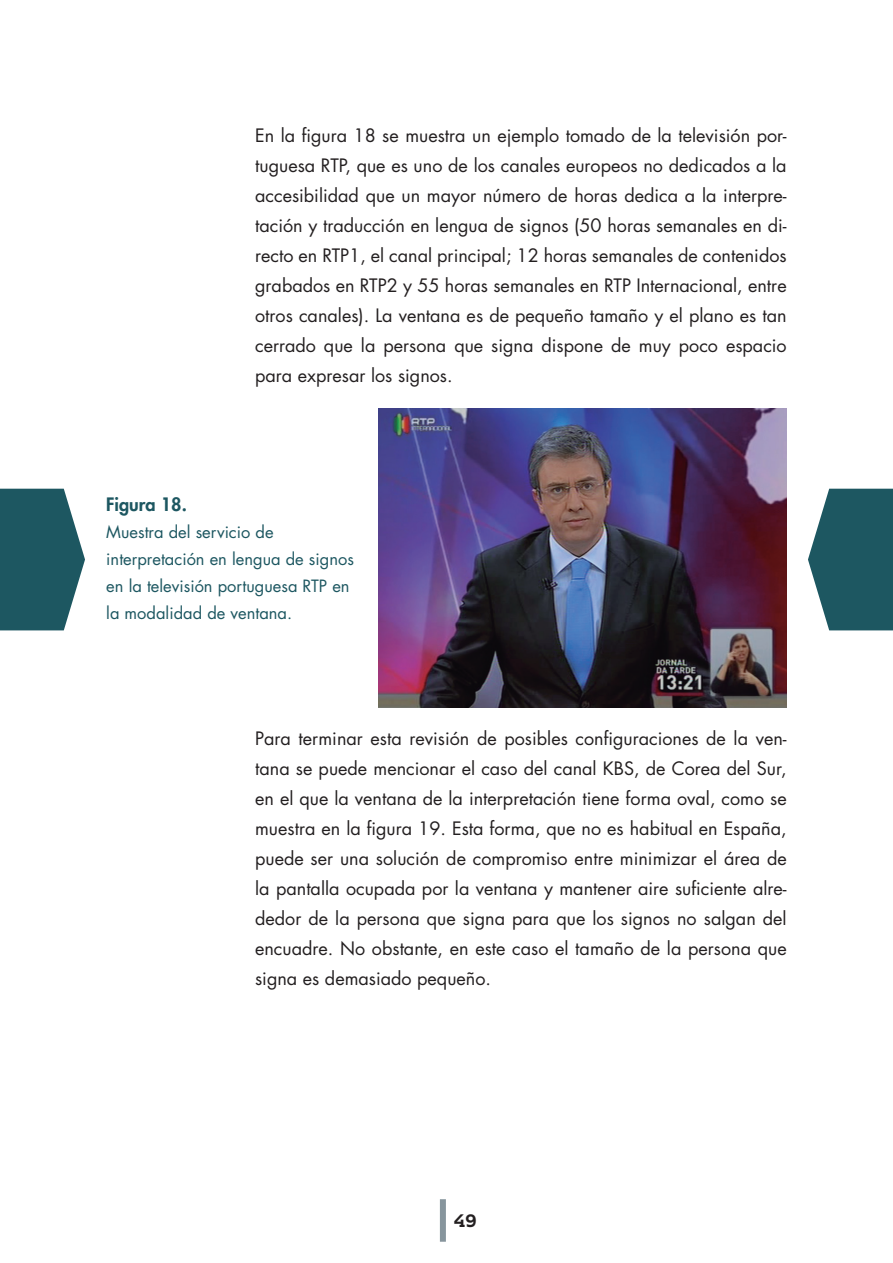
<style>
.page{position:relative;width:893px;height:1263px;background:#fff}
.page>*{position:absolute;margin:0;border:0;box-sizing:border-box;transform-origin:0 0}
.TXT_GNRAL{font:18px/30px "Futura Std";color:#231f20;text-align:justify}
.t1{font:800 18px "Futura Std";color:#1d5761}
.t2{font:700 18px "Kontrapunkt Bob";color:#231f20}
.TXT_FIGURAS{font:16.5px/27px "Futura Std";color:#1d5761}
</style>
<div class="page">
<div style="left:440px;top:1199px;width:6px;height:43px;background:#87959d"></div>
<img style="left:378px;top:408px;width:409px;height:300px">
<svg style="left:0;top:489px;width:85px;height:141px"></svg>
<svg style="left:808px;top:489px;width:85px;height:141px"></svg>
<p class="TXT_GNRAL" style="left:255px;top:121px;width:533px">En la figura 18 se muestra un ejemplo tomado de la televisión por&shy;tuguesa RTP, que es uno de los canales europeos no dedicados a la accesibilidad que un mayor número de horas dedica a la interpre&shy;tación y traducción en lengua de signos (50 horas semanales en di&shy;recto en RTP1, el canal principal; 12 horas semanales de contenidos grabados en RTP2 y 55 horas semanales en RTP Internacional, entre otros canales). La ventana es de pequeño tamaño y el plano es tan cerrado que la persona que signa dispone de muy poco espacio para expresar los signos.</p>
<h6 class="t1" style="left:106px;top:493px;width:82px">Figura 18.</h6>
<p class="TXT_FIGURAS" style="left:106px;top:519px;width:249px">Muestra del servicio de interpretación en lengua de signos en la televisión portuguesa RTP en la modalidad de ventana.</p>
<p class="TXT_GNRAL" style="left:255px;top:723px;width:533px">Para terminar esta revisión de posibles configuraciones de la ven&shy;tana se puede mencionar el caso del canal KBS, de Corea del Sur, en el que la ventana de la interpretación tiene forma oval, como se muestra en la figura 19. Esta forma, que no es habitual en España, puede ser una solución de compromiso entre minimizar el área de la pantalla ocupada por la ventana y mantener aire suficiente alre&shy;dedor de la persona que signa para que los signos no salgan del encuadre. No obstante, en este caso el tamaño de la persona que signa es demasiado pequeño.</p>
<p class="t2" style="left:454px;top:1210px;width:24px">49</p>
</div>
